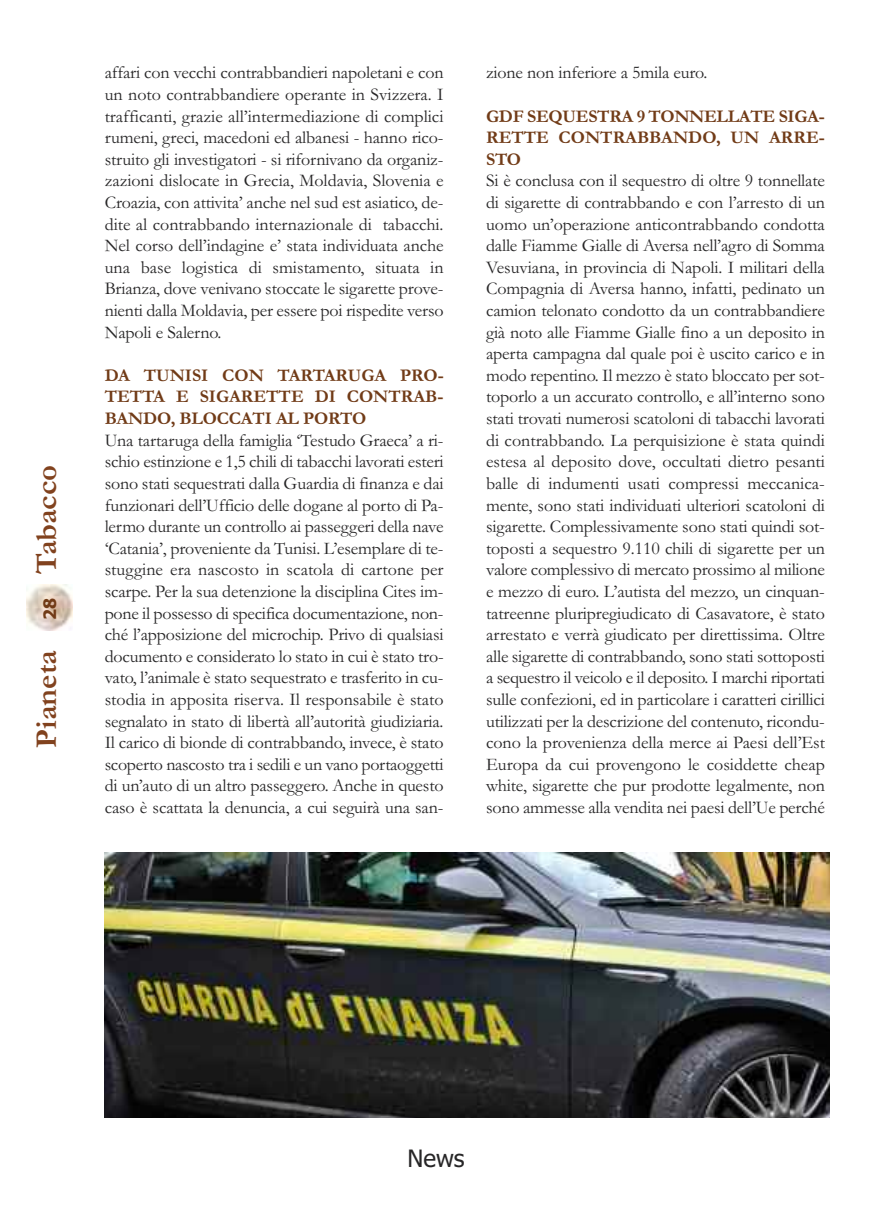
<style>
.page{position:relative;width:872px;height:1212px;background:#fff}
.page>*{position:absolute;margin:0;border:0;box-sizing:border-box;transform-origin:0 0}
.t1{font:700 30.6px "Garamond";color:#81421e}
.t2{font:24px "Tahoma";color:#272627}
.t3{font:18px/21.6px "Garamond";letter-spacing:-.01em;color:#272627;text-align:justify}
.t4{font:700 18px/21.6px "Garamond";letter-spacing:-.01em;color:#713b17;text-align:justify}
.t5{font:700 17.25px "Tahoma";color:#713b17}
</style>
<div class="page">
<img style="left:27px;top:585px;width:46px;height:46px">
<img style="left:105px;top:852px;width:724px;height:265px">
<h1 class="t1" style="left:28px;top:574px;width:110px;rotate:-90deg">Tabacco</h1>
<p class="t5" style="left:40px;top:620px;width:24px;rotate:-90deg">28</p>
<h1 class="t1" style="left:28px;top:747px;width:99px;rotate:-90deg">Pianeta</h1>
<p class="t3" style="left:105px;top:61px;width:340px">affari con vecchi contrabbandieri napoletani e con un noto contrabbandiere operante in Svizzera. I trafficanti, grazie all’intermediazione di complici rumeni, greci, macedoni ed albanesi - hanno rico&shy;struito gli investigatori - si rifornivano da organiz&shy;zazioni dislocate in Grecia, Moldavia, Slovenia e Croazia, con attivita’ anche nel sud est asiatico, de&shy;dite al contrabbando internazionale di tabacchi.<br>Nel corso dell’indagine e’ stata individuata anche una base logistica di smistamento, situata in Brianza, dove venivano stoccate le sigarette prove&shy;nienti dalla Moldavia, per essere poi rispedite verso Napoli e Salerno.</p>
<p class="t4" style="left:105px;top:364px;width:340px">DA TUNISI CON TARTARUGA PRO-TETTA E SIGARETTE DI CONTRAB-BANDO, BLOCCATI AL PORTO</p>
<p class="t3" style="left:105px;top:429px;width:340px">Una tartaruga della famiglia ‘Testudo Graeca’ a ri&shy;schio estinzione e 1,5 chili di tabacchi lavorati esteri sono stati sequestrati dalla Guardia di finanza e dai funzionari dell’Ufficio delle dogane al porto di Pa&shy;lermo durante un controllo ai passeggeri della nave ‘Catania’, proveniente da Tunisi. L’esemplare di te&shy;stuggine era nascosto in scatola di cartone per scarpe. Per la sua detenzione la disciplina Cites im&shy;pone il possesso di specifica documentazione, non&shy;ché l’apposizione del microchip. Privo di qualsiasi documento e considerato lo stato in cui è stato tro&shy;vato, l’animale è stato sequestrato e trasferito in cu&shy;stodia in apposita riserva. Il responsabile è stato segnalato in stato di libertà all’autorità giudiziaria.<br>Il carico di bionde di contrabbando, invece, è stato scoperto nascosto tra i sedili e un vano portaoggetti di un’auto di un altro passeggero. Anche in questo caso è scattata la denuncia, a cui seguirà una san-</p>
<p class="t3" style="left:486px;top:61px;width:223px">zione non inferiore a 5mila euro.</p>
<p class="t4" style="left:486px;top:105px;width:340px">GDF SEQUESTRA 9 TONNELLATE SIGA-RETTE CONTRABBANDO, UN ARRE-STO</p>
<p class="t3" style="left:486px;top:169px;width:340px">Si è conclusa con il sequestro di oltre 9 tonnellate di sigarette di contrabbando e con l’arresto di un uomo un’operazione anticontrabbando condotta dalle Fiamme Gialle di Aversa nell’agro di Somma Vesuviana, in provincia di Napoli. I militari della Compagnia di Aversa hanno, infatti, pedinato un camion telonato condotto da un contrabbandiere già noto alle Fiamme Gialle fino a un deposito in aperta campagna dal quale poi è uscito carico e in modo repentino. Il mezzo è stato bloccato per sot&shy;toporlo a un accurato controllo, e all’interno sono stati trovati numerosi scatoloni di tabacchi lavorati di contrabbando. La perquisizione è stata quindi estesa al deposito dove, occultati dietro pesanti balle di indumenti usati compressi meccanica&shy;mente, sono stati individuati ulteriori scatoloni di sigarette. Complessivamente sono stati quindi sot&shy;toposti a sequestro 9.110 chili di sigarette per un valore complessivo di mercato prossimo al milione e mezzo di euro. L’autista del mezzo, un cinquan&shy;tatreenne pluripregiudicato di Casavatore, è stato arrestato e verrà giudicato per direttissima. Oltre alle sigarette di contrabbando, sono stati sottoposti a sequestro il veicolo e il deposito. I marchi riportati sulle confezioni, ed in particolare i caratteri cirillici utilizzati per la descrizione del contenuto, ricondu&shy;cono la provenienza della merce ai Paesi dell’Est Europa da cui provengono le cosiddette cheap white, sigarette che pur prodotte legalmente, non sono ammesse alla vendita nei paesi dell’Ue perché</p>
<h2 class="t2" style="left:407px;top:1144px;width:59px">News</h2>
</div>
